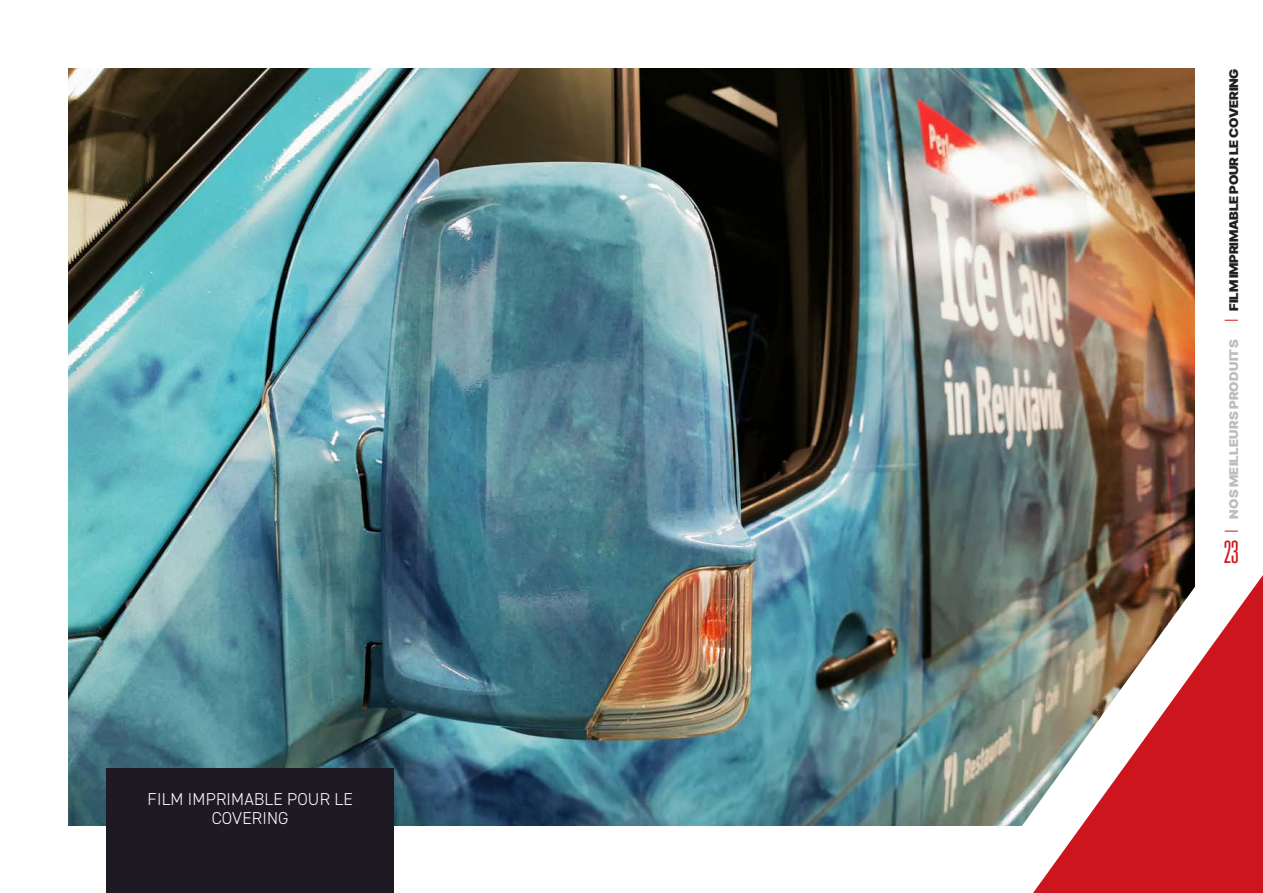
<style>
.page{position:relative;width:1263px;height:893px;background:#fff}
.page>*{position:absolute;margin:0;border:0;box-sizing:border-box;transform-origin:0 0}
.t1{font:30px "Heading Now 24";color:#cd151d}
.t2{font:300 17.25px/19.6px "DIN2014";letter-spacing:.01em;color:#fff;text-align:center}
.t3{font:900 12px "Inter Tight";letter-spacing:-.01em;color:#231f20;scale:1.13 1}
.t4{font:900 12px "Inter Tight";letter-spacing:.015em;color:#bcbdc0;scale:1.13 1}
</style>
<div class="page">
<img style="left:68px;top:68px;width:1127px;height:757px">
<div style="left:106px;top:768px;width:288px;height:125px;background:#1e1923"></div>
<svg style="left:964px;top:574px;width:60px;height:252px;background:#7c8b7f"></svg>
<svg style="left:1024px;top:574px;width:239px;height:319px"></svg>
<svg style="left:1225px;top:531px;width:13px;height:1px"></svg>
<svg style="left:1225px;top:320px;width:13px;height:1px"></svg>
<p class="t2" style="left:148px;top:789px;width:207px">FILM IMPRIMABLE POUR LE<br>COVERING</p>
<p class="t3" style="left:1224px;top:311px;width:216px;rotate:-90deg">FILM IMPRIMABLE POUR LE COVERING</p>
<p class="t4" style="left:1224px;top:519px;width:160px;rotate:-90deg">NOS MEILLEURS PRODUITS</p>
<h1 class="t1" style="left:1224px;top:531px;width:16px">23</h1>
</div>
